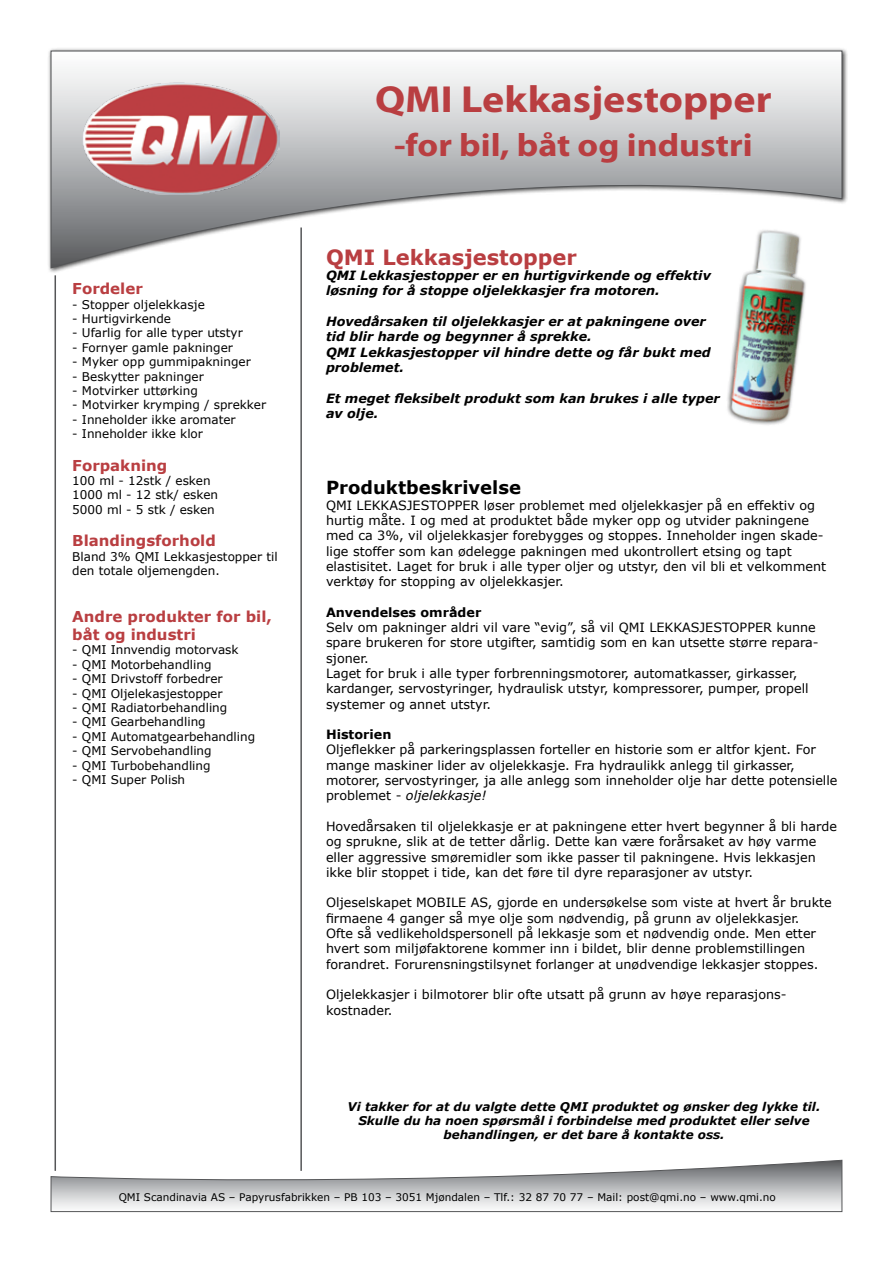
<style>
.page{position:relative;width:893px;height:1263px;background:#fff}
.page>*{position:absolute;margin:0;border:0;box-sizing:border-box;transform-origin:0 0}
.t1{font:700 37.8px "Myriad Pro";color:#b93e41;scale:1.11 1}
.t2{font:700 32.4px "Myriad Pro";color:#b93e41;scale:1.11 1}
.t3{font:700 21px "Verdana";color:#b93e41}
.t4{font:700 18px "Verdana";color:#000}
.t5{font:700 15px/18px "Verdana";color:#b93e41}
.t6{font:12.75px/15.3px "Verdana";color:#000}
.t7{font:italic 700 12.75px/15.3px "Verdana";color:#000}
.t8{font:700 12.75px "Verdana";color:#000}
.t9{font:12px/14.4px "Verdana";color:#000}
.t10{font:italic 700 12px/14.4px "Verdana";color:#000;text-align:center}
.t11{font:10.5px "Verdana";color:#000}
.s1{font-style:italic}
</style>
<div class="page">
<svg style="left:51px;top:1160px;width:791px;height:52px"></svg>
<div style="left:47px;top:47px;width:801px;height:227px;background:#000;opacity:.75"></div>
<svg style="left:50px;top:50px;width:793px;height:219px"></svg>
<img style="left:82px;top:83px;width:198px;height:111px">
<hr style="left:55px;top:275px;width:1px;height:896px;background:#555658">
<hr style="left:300px;top:227px;width:2px;height:944px;background:#555658">
<img style="left:669px;top:210px;width:179px;height:215px">
<p class="t5" style="left:72px;top:279px;width:72px">Fordeler</p>
<p class="t9" style="left:72px;top:297px;width:134px">- Stopper oljelekkasje</p>
<p class="t9" style="left:72px;top:311px;width:100px">- Hurtigvirkende</p>
<p class="t9" style="left:72px;top:325px;width:172px">- Ufarlig for alle typer utstyr</p>
<p class="t9" style="left:72px;top:340px;width:162px">- Fornyer gamle pakninger</p>
<p class="t9" style="left:72px;top:354px;width:180px">- Myker opp gummipakninger</p>
<p class="t9" style="left:72px;top:369px;width:133px">- Beskytter pakninger</p>
<p class="t9" style="left:72px;top:383px;width:127px">- Motvirker uttørking</p>
<p class="t9" style="left:72px;top:397px;width:195px">- Motvirker krymping / sprekker</p>
<p class="t9" style="left:72px;top:412px;width:165px">- Inneholder ikke aromater</p>
<p class="t9" style="left:72px;top:426px;width:132px">- Inneholder ikke klor</p>
<p class="t5" style="left:72px;top:456px;width:97px">Forpakning</p>
<p class="t9" style="left:72px;top:473px;width:147px">100 ml - 12stk / esken<br>1000 ml - 12 stk/ esken<br>5000 ml - 5 stk / esken</p>
<p class="t5" style="left:72px;top:531px;width:145px">Blandingsforhold</p>
<p class="t9" style="left:72px;top:549px;width:207px">Bland 3% QMI Lekkasjestopper til den totale oljemengden.</p>
<p class="t5" style="left:72px;top:607px;width:201px">Andre produkter for bil, båt og industri</p>
<p class="t9" style="left:72px;top:642px;width:168px">- QMI Innvendig motorvask</p>
<p class="t9" style="left:72px;top:657px;width:141px">- QMI Motorbehandling</p>
<p class="t9" style="left:72px;top:671px;width:152px">- QMI Drivstoff forbedrer</p>
<p class="t9" style="left:72px;top:685px;width:152px">- QMI Oljelekasjestopper</p>
<p class="t9" style="left:72px;top:700px;width:157px">- QMI Radiatorbehandling</p>
<p class="t9" style="left:72px;top:714px;width:135px">- QMI Gearbehandling</p>
<p class="t9" style="left:72px;top:729px;width:184px">- QMI Automatgearbehandling</p>
<p class="t9" style="left:72px;top:743px;width:141px">- QMI Servobehandling</p>
<p class="t9" style="left:72px;top:757px;width:140px">- QMI Turbobehandling</p>
<p class="t9" style="left:72px;top:772px;width:114px">- QMI Super Polish</p>
<h1 class="t1" style="left:375px;top:75px;width:359px">QMI Lekkasjestopper</h1>
<h2 class="t2" style="left:394px;top:123px;width:325px">-for bil, båt og industri</h2>
<h3 class="t3" style="left:326px;top:244px;width:252px">QMI Lekkasjestopper</h3>
<p class="t7" style="left:326px;top:267px;width:386px">QMI Lekkasjestopper er en hurtigvirkende og effektiv løsning for å stoppe oljelekkasjer fra motoren.</p>
<p class="t7" style="left:326px;top:313px;width:386px">Hovedårsaken til oljelekkasjer er at pakningene over tid blir harde og begynner å sprekke.<br>QMI Lekkasjestopper vil hindre dette og får bukt med problemet.</p>
<p class="t7" style="left:326px;top:390px;width:395px">Et meget fleksibelt produkt som kan brukes i alle typer av olje.</p>
<h3 class="t4" style="left:326px;top:476px;width:197px">Produktbeskrivelse</h3>
<p class="t6" style="left:326px;top:497px;width:502px">QMI LEKKASJESTOPPER løser problemet med oljelekkasjer på en effektiv og hurtig måte. I og med at produktet både myker opp og utvider pakningene med ca 3%, vil oljelekkasjer forebygges og stoppes. Inneholder ingen skade&shy;lige stoffer som kan ødelegge pakningen med ukontrollert etsing og tapt elastisitet. Laget for bruk i alle typer oljer og utstyr, den vil bli et velkomment verktøy for stopping av oljelekkasjer.</p>
<p class="t8" style="left:326px;top:604px;width:157px">Anvendelses områder</p>
<p class="t6" style="left:326px;top:619px;width:494px">Selv om pakninger aldri vil vare “evig”, så vil QMI LEKKASJESTOPPER kunne spare brukeren for store utgifter, samtidig som en kan utsette større repara&shy;sjoner.<br>Laget for bruk i alle typer forbrenningsmotorer, automatkasser, girkasser, kardanger, servostyringer, hydraulisk utstyr, kompressorer, pumper, propell systemer og annet utstyr.</p>
<p class="t8" style="left:326px;top:726px;width:67px">Historien</p>
<p class="t6" style="left:326px;top:742px;width:513px">Oljeflekker på parkeringsplassen forteller en historie som er altfor kjent. For mange maskiner lider av oljelekkasje. Fra hydraulikk anlegg til girkasser, motorer, servostyringer, ja alle anlegg som inneholder olje har dette potensielle problemet - <span class="s1">oljelekkasje!</span></p>
<p class="t6" style="left:326px;top:818px;width:513px">Hovedårsaken til oljelekkasje er at pakningene etter hvert begynner å bli harde og sprukne, slik at de tetter dårlig. Dette kan være forårsaket av høy varme eller aggressive smøremidler som ikke passer til pakningene. Hvis lekkasjen ikke blir stoppet i tide, kan det føre til dyre reparasjoner av utstyr.</p>
<p class="t6" style="left:326px;top:895px;width:507px">Oljeselskapet MOBILE AS, gjorde en undersøkelse som viste at hvert år brukte firmaene 4 ganger så mye olje som nødvendig, på grunn av oljelekkasjer.<br>Ofte så vedlikeholdspersonell på lekkasje som et nødvendig onde. Men etter hvert som miljøfaktorene kommer inn i bildet, blir denne problemstillingen forandret. Forurensningstilsynet forlanger at unødvendige lekkasjer stoppes.</p>
<p class="t6" style="left:326px;top:986px;width:462px">Oljelekkasjer i bilmotorer blir ofte utsatt på grunn av høye reparasjons&shy;kostnader.</p>
<p class="t10" style="left:348px;top:1098px;width:474px">Vi takker for at du valgte dette QMI produktet og ønsker deg lykke til.<br>Skulle du ha noen spørsmål i forbindelse med produktet eller selve behandlingen, er det bare å kontakte oss.</p>
<p class="t11" style="left:119px;top:1190px;width:659px">QMI Scandinavia AS – Papyrusfabrikken – PB 103 – 3051 Mjøndalen – Tlf.: 32 87 70 77 – Mail: post@qmi.no – www.qmi.no</p>
</div>
